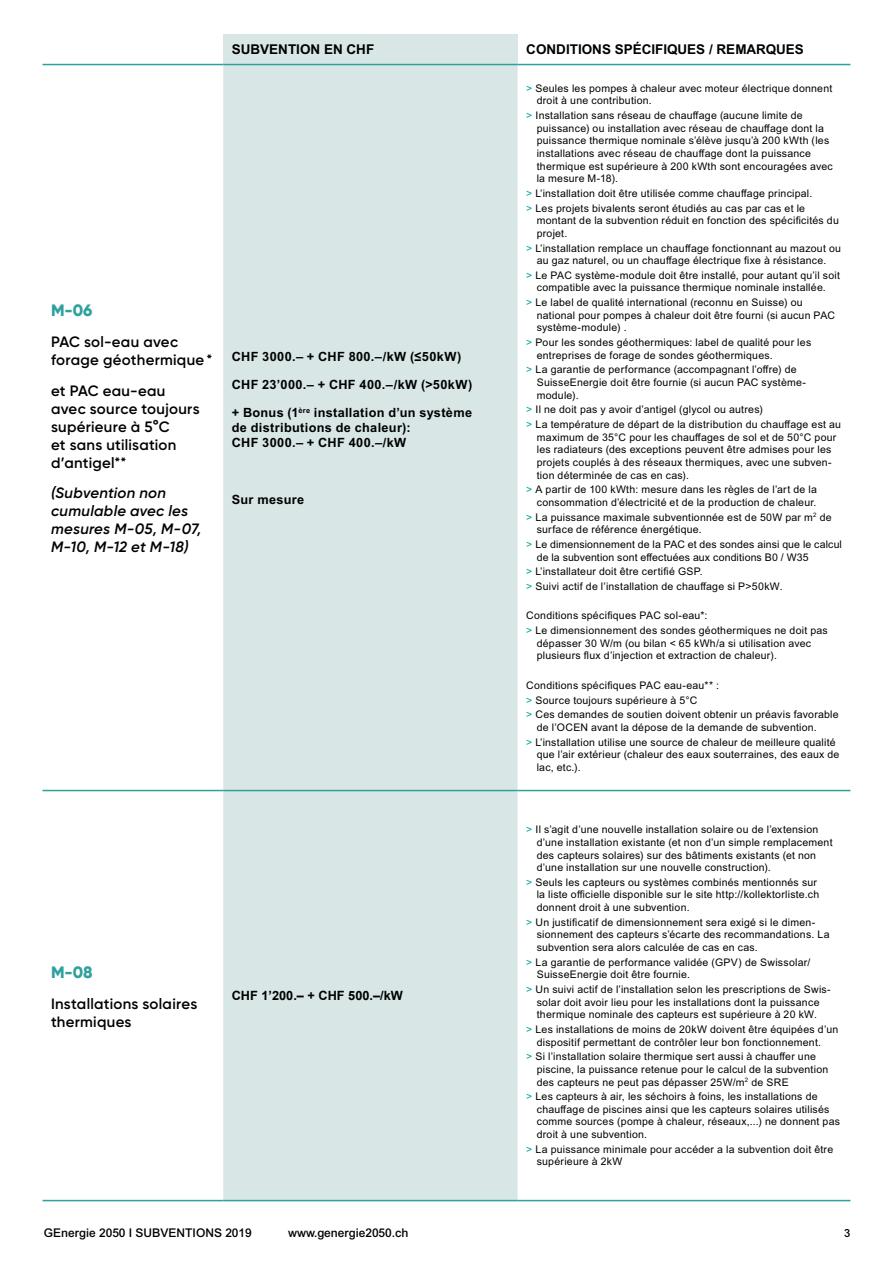
<style>
.page{position:relative;width:893px;height:1263px;background:#fff}
.page>*{position:absolute;margin:0;border:0;box-sizing:border-box;transform-origin:0 0}
.t1{font:800 16.5px "Gilroy";color:#30a09c}
.t2{font:600 15px/18px "Gilroy";letter-spacing:.02em;color:#000}
.t3{font:italic 600 15px/18px "Gilroy";letter-spacing:.015em;color:#000}
.t4{font:700 13.5px "Arial MT Pro";color:#000}
.t5{font:700 12.75px/15.3px "Arial MT Pro";letter-spacing:.025em;color:#000}
.t6{font:700 12.75px "Arial";color:#000}
.t7{font:500 12px "Arial MT Pro";color:#000}
.t8{font:500 11.25px "Arial MT Pro";color:#000}
.t9{font:10.5px/12.6px "Arial MT Pro";letter-spacing:.025em;color:#000}
.s1{color:#00a396}
</style>
<div class="page">
<div style="left:223px;top:34px;width:295px;height:30px;background:#d8e7e6"></div>
<div style="left:223px;top:65px;width:295px;height:1135px;background:#d8e7e6"></div>
<hr style="left:43px;top:64px;width:180px;height:1px;background:#30a09c">
<hr style="left:43px;top:790px;width:180px;height:1px;background:#30a09c">
<hr style="left:43px;top:1200px;width:180px;height:1px;background:#30a09c">
<hr style="left:223px;top:64px;width:295px;height:1px;background:#30a09c">
<hr style="left:223px;top:790px;width:295px;height:1px;background:#30a09c">
<hr style="left:223px;top:1200px;width:295px;height:1px;background:#30a09c">
<hr style="left:518px;top:64px;width:332px;height:1px;background:#30a09c">
<hr style="left:518px;top:790px;width:332px;height:1px;background:#30a09c">
<hr style="left:518px;top:1200px;width:332px;height:1px;background:#30a09c">
<h1 class="t1" style="left:51px;top:300px;width:43px">M-06</h1>
<h2 class="t2" style="left:51px;top:332px;width:163px">PAC sol-eau avec forage géothermique*</h2>
<h2 class="t2" style="left:51px;top:381px;width:150px">et PAC eau-eau avec source toujours supérieure à 5°C<br>et sans utilisation d’antigel**</h2>
<h2 class="t3" style="left:51px;top:484px;width:152px">(Subvention non cumulable avec les mesures M-05, M-07,<br>M-10, M-12 et M-18)</h2>
<p class="t4" style="left:232px;top:41px;width:144px">SUBVENTION EN CHF</p>
<p class="t4" style="left:526px;top:41px;width:279px">CONDITIONS SPÉCIFIQUES / REMARQUES</p>
<p class="t5" style="left:232px;top:349px;width:231px">CHF 3000.– + CHF 800.–/kW (≤50kW)</p>
<p class="t5" style="left:232px;top:377px;width:242px">CHF 23’000.– + CHF 400.–/kW (&gt;50kW)</p>
<p class="t5" style="left:232px;top:405px;width:242px">+ Bonus (1<sup>ère</sup> installation d’un système de distributions de chaleur):<br>CHF 3000.– + CHF 400.–/kW</p>
<p class="t5" style="left:232px;top:492px;width:74px">Sur mesure</p>
<p class="t9" style="left:537px;top:82px;width:297px;text-indent:-10px"><span class="s1">&gt;</span> Seules les pompes à chaleur avec moteur électrique donnent droit à une contribution.</p>
<p class="t9" style="left:537px;top:110px;width:297px;text-indent:-10px"><span class="s1">&gt;</span> Installation sans réseau de chauffage (aucune limite de puissance) ou installation avec réseau de chauffage dont la puissance thermique nominale s’élève jusqu’à 200 kWth (les installations avec réseau de chauffage dont la puissance thermique est supérieure à 200 kWth sont encouragées avec la mesure M-18).</p>
<p class="t9" style="left:526px;top:186px;width:288px;line-height:14.7px"><span class="s1">&gt;</span> L’installation doit être utilisée comme chauffage principal. <span class="s1">&gt;</span> Les projets bivalents seront étudiés au cas par cas et le</p>
<p class="t9" style="left:537px;top:215px;width:304px">montant de la subvention réduit en fonction des spécificités du projet.</p>
<p class="t9" style="left:526px;top:242px;width:316px;text-align:center"><span class="s1">&gt;</span> L’installation remplace un chauffage fonctionnant au mazout ou au gaz naturel, ou un chauffage électrique fixe à résistance.</p>
<p class="t9" style="left:526px;top:269px;width:315px;text-align:center"><span class="s1">&gt;</span> Le PAC système-module doit être installé, pour autant qu’il soit compatible avec la puissance thermique nominale installée.</p>
<p class="t9" style="left:537px;top:297px;width:300px;text-indent:-10px"><span class="s1">&gt;</span> Le label de qualité international (reconnu en Suisse) ou national pour pompes à chaleur doit être fourni (si aucun PAC système-module) .</p>
<p class="t9" style="left:537px;top:337px;width:276px;text-indent:-10px"><span class="s1">&gt;</span> Pour les sondes géothermiques: label de qualité pour les entreprises de forage de sondes géothermiques.</p>
<p class="t9" style="left:537px;top:364px;width:271px;text-indent:-10px"><span class="s1">&gt;</span> La garantie de performance (accompagnant l’offre) de<br>SuisseEnergie doit être fournie (si aucun PAC système&shy;module).</p>
<p class="t9" style="left:526px;top:403px;width:316px;line-height:14.7px"><span class="s1">&gt;</span> Il ne doit pas y avoir d’antigel (glycol ou autres)<br><span class="s1">&gt;</span> La température de départ de la distribution du chauffage est au</p>
<p class="t9" style="left:537px;top:431px;width:301px">maximum de 35°C pour les chauffages de sol et de 50°C pour les radiateurs (des exceptions peuvent être admises pour les projets couplés à des réseaux thermiques, avec une subven&shy;tion déterminée de cas en cas).</p>
<p class="t9" style="left:526px;top:484px;width:292px;text-align:right"><span class="s1">&gt;</span> A partir de 100 kWth: mesure dans les règles de l’art de la consommation d’électricité et de la production de chaleur.</p>
<p class="t9" style="left:537px;top:511px;width:296px;text-indent:-11px"><span class="s1">&gt;</span> La puissance maximale subventionnée est de 50W par m<sup>2</sup> de surface de référence énergétique.</p>
<p class="t9" style="left:537px;top:538px;width:307px;text-indent:-10px"><span class="s1">&gt;</span> Le dimensionnement de la PAC et des sondes ainsi que le calcul de la subvention sont effectuées aux conditions B0 / W35</p>
<p class="t9" style="left:526px;top:565px;width:258px;line-height:14.7px"><span class="s1">&gt;</span> L’installateur doit être certifié GSP.<br><span class="s1">&gt;</span> Suivi actif de l’installation de chauffage si P&gt;50kW.</p>
<p class="t9" style="left:526px;top:609px;width:303px;line-height:14.7px">Conditions spécifiques PAC sol-eau*:<br><span class="s1">&gt;</span> Le dimensionnement des sondes géothermiques ne doit pas</p>
<p class="t9" style="left:537px;top:637px;width:276px">dépasser 30 W/m (ou bilan &lt; 65 kWh/a si utilisation avec plusieurs flux d’injection et extraction de chaleur).</p>
<p class="t9" style="left:526px;top:678px;width:314px;line-height:14.7px">Conditions spécifiques PAC eau-eau** :<br><span class="s1">&gt;</span> Source toujours supérieure à 5°C<br><span class="s1">&gt;</span> Ces demandes de soutien doivent obtenir un préavis favorable</p>
<p class="t9" style="left:526px;top:720px;width:311px;line-height:14.7px;text-indent:10px">de l’OCEN avant la dépose de la demande de subvention.<br><span class="s1">&gt;</span> L’installation utilise une source de chaleur de meilleure qualité</p>
<p class="t9" style="left:537px;top:749px;width:304px">que l’air extérieur (chaleur des eaux souterraines, des eaux de lac, etc.).</p>
<h1 class="t1" style="left:51px;top:961px;width:43px">M-08</h1>
<h2 class="t2" style="left:51px;top:994px;width:148px">Installations solaires thermiques</h2>
<p class="t6" style="left:232px;top:987px;width:173px">CHF 1’200.– + CHF 500.–/kW</p>
<p class="t9" style="left:537px;top:824px;width:297px;text-indent:-10px"><span class="s1">&gt;</span> Il s’agit d’une nouvelle installation solaire ou de l’extension d’une installation existante (et non d’un simple remplacement des capteurs solaires) sur des bâtiments existants (et non d’une installation sur une nouvelle construction).</p>
<p class="t9" style="left:537px;top:876px;width:284px;text-indent:-10px"><span class="s1">&gt;</span> Seuls les capteurs ou systèmes combinés mentionnés sur la liste officielle disponible sur le site http://kollektorliste.ch donnent droit à une subvention.</p>
<p class="t9" style="left:537px;top:916px;width:294px;text-indent:-10px"><span class="s1">&gt;</span> Un justificatif de dimensionnement sera exigé si le dimen&shy;sionnement des capteurs s’écarte des recommandations. La subvention sera alors calculée de cas en cas.</p>
<p class="t9" style="left:537px;top:956px;width:275px;text-indent:-10px"><span class="s1">&gt;</span> La garantie de performance validée (GPV) de Swissolar/<br>SuisseEnergie doit être fournie.</p>
<p class="t9" style="left:526px;top:983px;width:306px;text-align:center"><span class="s1">&gt;</span> Un suivi actif de l’installation selon les prescriptions de Swis&shy;solar doit avoir lieu pour les installations dont la puissance thermique nominale des capteurs est supérieure à 20 kW.</p>
<p class="t9" style="left:537px;top:1023px;width:303px;text-indent:-10px"><span class="s1">&gt;</span> Les installations de moins de 20kW doivent être équipées d’un dispositif permettant de contrôler leur bon fonctionnement.</p>
<p class="t9" style="left:537px;top:1051px;width:293px;text-indent:-10px"><span class="s1">&gt;</span> Si l’installation solaire thermique sert aussi à chauffer une piscine, la puissance retenue pour le calcul de la subvention des capteurs ne peut pas dépasser 25W/m<sup>2</sup> de SRE</p>
<p class="t9" style="left:537px;top:1091px;width:305px;text-indent:-10px"><span class="s1">&gt;</span> Les capteurs à air, les séchoirs à foins, les installations de chauffage de piscines ainsi que les capteurs solaires utilisés comme sources (pompe à chaleur, réseaux,...) ne donnent pas droit à une subvention.</p>
<p class="t9" style="left:537px;top:1143px;width:298px;text-indent:-10px"><span class="s1">&gt;</span> La puissance minimale pour accéder a la subvention doit être supérieure à 2kW</p>
<p class="t7" style="left:44px;top:1226px;width:209px">GEnergie 2050 I SUBVENTIONS 2019</p>
<p class="t7" style="left:288px;top:1226px;width:122px">www.genergie2050.ch</p>
<p class="t8" style="left:844px;top:1226px;width:8px">3</p>
</div>
